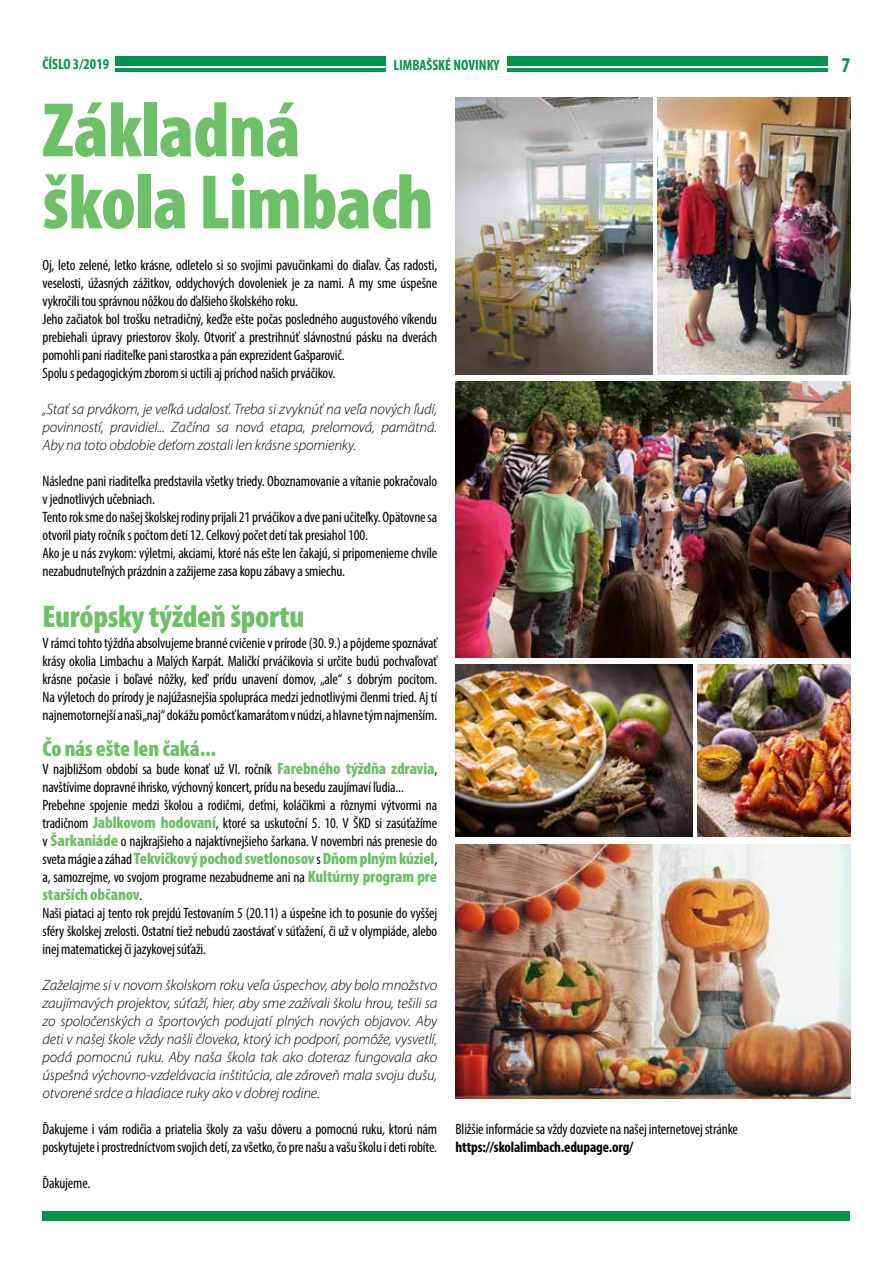
<style>
.page{position:relative;width:893px;height:1263px;background:#fff}
.page>*{position:absolute;margin:0;border:0;box-sizing:border-box;transform-origin:0 0}
.t1{font:900 condensed 78px/72px "Myriad Pro";letter-spacing:-.01em;color:#6dc067}
.t2{font:900 condensed 31.5px "Myriad Pro";letter-spacing:-.01em;color:#6dc067}
.t3{font:900 condensed 22.5px "Myriad Pro";letter-spacing:-.01em;color:#6dc067}
.t4{font:700 condensed 21px "Myriad Pro";color:#00934b}
.t5{font:900 condensed 16.5px "Myriad Pro";letter-spacing:-.01em;color:#6dc067}
.t6{font:condensed 15px/18px "Myriad Pro";letter-spacing:-.01em;color:#000}
.t7{font:italic 300 15px/18px "Myriad Pro";letter-spacing:-.01em;color:#000;text-align:justify}
.t8{font:700 condensed 15px "Myriad Pro";letter-spacing:-.01em;color:#000}
.t9{font:700 condensed 15px "Myriad Pro";color:#00934b}
.s1{font-weight:900;font-size:16.5px;color:#6dc067}
.s2{font-weight:400;font-size:15px;color:#000}
</style>
<div class="page">
<div style="left:98px;top:56px;width:736px;height:9px;background:#00934b"></div>
<hr style="left:98px;top:69px;width:736px;height:3px;background:#00934b">
<div style="left:828px;top:53px;width:22px;height:22px;background:#fff"></div>
<div style="left:386px;top:53px;width:121px;height:22px;background:#fff"></div>
<div style="left:43px;top:53px;width:72px;height:21px;background:#fff"></div>
<div style="left:43px;top:1211px;width:807px;height:9px;background:#00934b"></div>
<img style="left:455px;top:98px;width:197px;height:276px">
<img style="left:455px;top:381px;width:395px;height:277px">
<img style="left:658px;top:98px;width:192px;height:276px">
<img style="left:455px;top:664px;width:237px;height:173px">
<img style="left:697px;top:664px;width:153px;height:173px">
<img style="left:455px;top:845px;width:395px;height:253px">
<p class="t9" style="left:43px;top:55px;width:68px">ČÍSLO 3/2019</p>
<p class="t9" style="left:393px;top:55px;width:108px">LIMBAŠSKÉ NOVINKY</p>
<h3 class="t4" style="left:841px;top:52px;width:10px">7</h3>
<h1 class="t1" style="left:43px;top:95px;width:393px">Základná škola Limbach</h1>
<p class="t6" style="left:43px;top:256px;width:396px">Oj, leto zelené, letko krásne, odletelo si so svojimi pavučinkami do diaľav. Čas radosti, veselosti, úžasných zážitkov, oddychových dovoleniek je za nami. A my sme úspešne vykročili tou správnou nôžkou do ďalšieho školského roku.<br>Jeho začiatok bol trošku netradičný, keďže ešte počas posledného augustového víkendu prebiehali úpravy priestorov školy. Otvoriť a prestrihnúť slávnostnú pásku na dverách pomohli pani riaditeľke pani starostka a pán exprezident Gašparovič.<br>Spolu s pedagogickým zborom si uctili aj príchod našich prváčikov.</p>
<p class="t7" style="left:43px;top:400px;width:396px">„Stať sa prvákom, je veľká udalosť. Treba si zvyknúť na veľa nových ľudí, povinností, pravidiel... Začína sa nová etapa, prelomová, pamätná.<br>Aby na toto obdobie deťom zostali len krásne spomienky.</p>
<p class="t6" style="left:43px;top:472px;width:396px">Následne pani riaditeľka predstavila všetky triedy. Oboznamovanie a vítanie pokračovalo v jednotlivých učebniach.<br>Tento rok sme do našej školskej rodiny prijali 21 prváčikov a dve pani učiteľky. Opätovne sa otvoril piaty ročník s počtom detí 12. Celkový počet detí tak presiahol 100.<br>Ako je u nás zvykom: výletmi, akciami, ktoré nás ešte len čakajú, si pripomenieme chvíle nezabudnuteľných prázdnin a zažijeme zasa kopu zábavy a smiechu.</p>
<h2 class="t2" style="left:43px;top:599px;width:263px">Európsky týždeň športu</h2>
<p class="t6" style="left:43px;top:634px;width:396px;text-align:justify">V rámci tohto týždňa absolvujeme branné cvičenie v prírode (30. 9.) a pôjdeme spoznávať krásy okolia Limbachu a Malých Karpát. Maličkí prváčikovia si určite budú pochvaľovať krásne počasie i boľavé nôžky, keď prídu unavení domov, „ale“ s dobrým pocitom.<br>Na výletoch do prírody je najúžasnejšia spolupráca medzi jednotlivými členmi tried. Aj tí najnemotornejší a naši „naj“ dokážu pomôcť kamarátom v núdzi, a hlavne tým najmenším.</p>
<h3 class="t3" style="left:43px;top:736px;width:175px">Čo nás ešte len čaká...</h3>
<p class="t6" style="left:43px;top:760px;width:396px">V najbližšom období sa bude konať už VI. ročník <span class="s1">Farebného týždňa zdravia</span>, navštívime dopravné ihrisko, výchovný koncert, prídu na besedu zaujímaví ľudia...<br>Prebehne spojenie medzi školou a rodičmi, deťmi, koláčikmi a rôznymi výtvormi na tradičnom <span class="s1">Jablkovom hodovaní</span>, ktoré sa uskutoční 5. 10. V ŠKD si zasúťažíme v <span class="s1">Šarkaniáde</span> o najkrajšieho a najaktívnejšieho šarkana. V novembri nás prenesie do</p>
<p class="t5" style="left:43px;top:849px;width:396px"><span class="s2">sveta mágie a záhad</span> Tekvičkový pochod svetlonosov <span class="s2">s</span> Dňom plným kúziel<span class="s2">,</span></p>
<p class="t6" style="left:43px;top:868px;width:396px">a, samozrejme, vo svojom programe nezabudneme ani na <span class="s1">Kultúrny program pre</span></p>
<p class="t5" style="left:43px;top:885px;width:102px">starších občanov<span class="s2">.</span></p>
<p class="t6" style="left:43px;top:904px;width:396px;text-align:justify">Naši piataci aj tento rok prejdú Testovaním 5 (20.11) a úspešne ich to posunie do vyššej sféry školskej zrelosti. Ostatní tiež nebudú zaostávať v súťažení, či už v olympiáde, alebo inej matematickej či jazykovej súťaži.</p>
<p class="t7" style="left:43px;top:976px;width:396px">Zaželajme si v novom školskom roku veľa úspechov, aby bolo množstvo zaujímavých projektov, súťaží, hier, aby sme zažívali školu hrou, tešili sa zo spoločenských a športových podujatí plných nových objavov. Aby deti v našej škole vždy našli človeka, ktorý ich podporí, pomôže, vysvetlí, podá pomocnú ruku. Aby naša škola tak ako doteraz fungovala ako úspešná výchovno-vzdelávacia inštitúcia, ale zároveň mala svoju dušu, otvorené srdce a hladiace ruky ako v dobrej rodine.</p>
<p class="t6" style="left:43px;top:1120px;width:396px">Ďakujeme i vám rodičia a priatelia školy za vašu dôveru a pomocnú ruku, ktorú nám poskytujete i prostredníctvom svojich detí, za všetko, čo pre našu a vašu školu i deti robíte.</p>
<p class="t6" style="left:43px;top:1174px;width:49px">Ďakujeme.</p>
<p class="t6" style="left:455px;top:1120px;width:284px">Bližšie informácie sa vždy dozviete na našej internetovej stránke</p>
<p class="t8" style="left:455px;top:1138px;width:179px">https://skolalimbach.edupage.org/</p>
</div>
